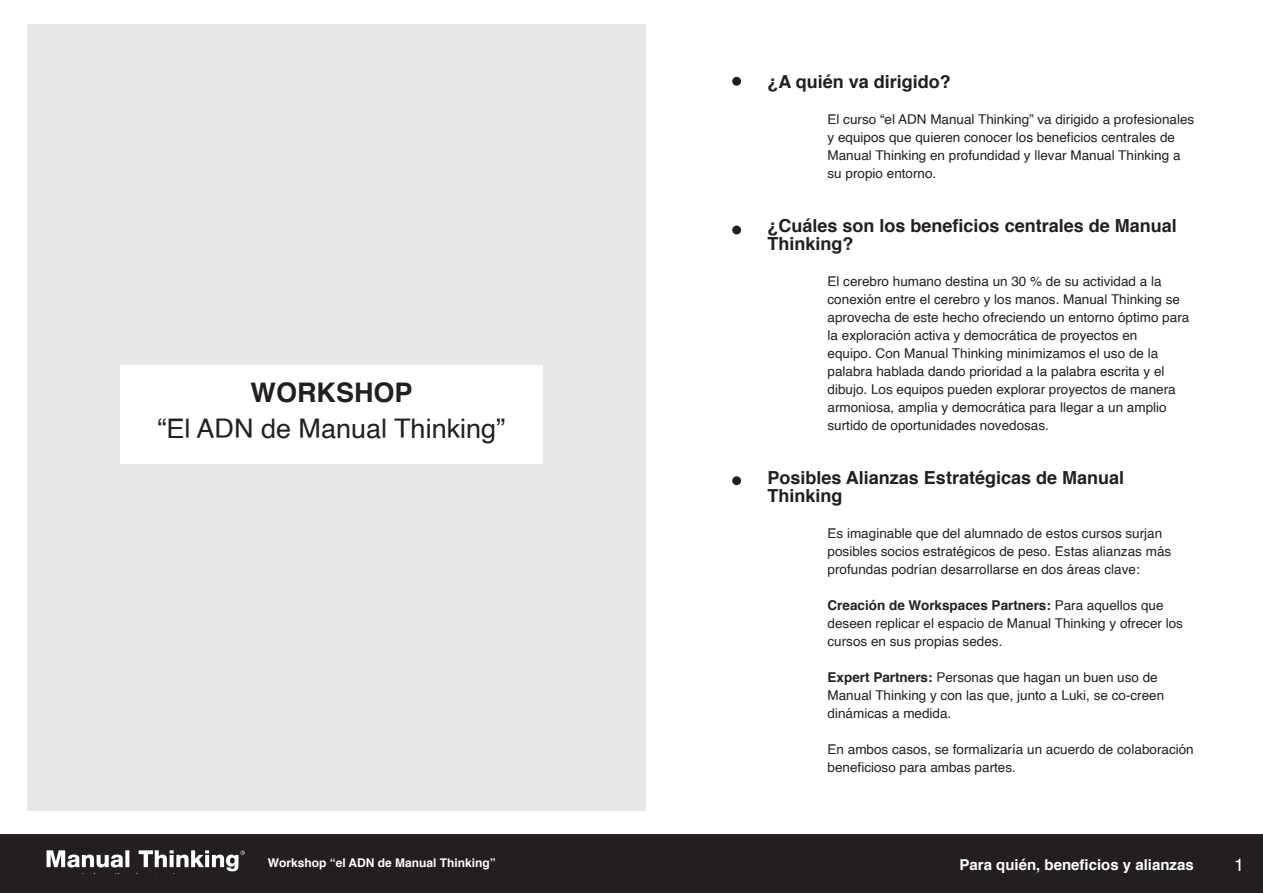
<style>
.page{position:relative;width:1263px;height:893px;background:#fff}
.page>*{position:absolute;margin:0;border:0;box-sizing:border-box;transform-origin:0 0}
.t1{font:27px "Helvetica";color:#231f20}
.t2{font:700 27px "Helvetica";color:#231f20}
.t3{font:700 18px/18px "Helvetica";color:#231f20}
.t4{font:18px "Helvetica";color:#fff}
.t5{font:700 15px "Helvetica";color:#fff}
.t6{font:13.5px/18px "Helvetica";color:#231f20}
.t7{font:700 12px "Helvetica";color:#fff}
.s1{font-weight:700}
</style>
<div class="page">
<div style="left:27px;top:24px;width:618px;height:786px;background:#e6e7e9"></div>
<div style="left:0;top:834px;width:1263px;height:59px;background:#231f20"></div>
<img style="left:46px;top:850px;width:199px;height:22px">
<div style="left:732px;top:77px;width:9px;height:9px;background:#231f20;border-radius:50%"></div>
<div style="left:732px;top:226px;width:9px;height:8px;background:#231f20;border-radius:50%"></div>
<div style="left:732px;top:476px;width:9px;height:9px;background:#231f20;border-radius:50%"></div>
<div style="left:120px;top:365px;width:422px;height:98px;background:#fff"></div>
<h1 class="t2" style="left:251px;top:370px;width:163px">WORKSHOP</h1>
<h1 class="t1" style="left:157px;top:407px;width:349px">“El ADN de Manual Thinking”</h1>
<h2 class="t3" style="left:767px;top:73px;width:185px">¿A quién va dirigido?</h2>
<p class="t6" style="left:827px;top:111px;width:368px">El curso “el ADN Manual Thinking” va dirigido a profesionales y equipos que quieren conocer los beneficios centrales de Manual Thinking en profundidad y llevar Manual Thinking a su propio entorno.</p>
<h2 class="t3" style="left:767px;top:217px;width:411px">¿Cuáles son los beneficios centrales de Manual<br>Thinking?</h2>
<p class="t6" style="left:827px;top:273px;width:363px">El cerebro humano destina un 30 % de su actividad a la conexión entre el cerebro y los manos. Manual Thinking se aprovecha de este hecho ofreciendo un entorno óptimo para la exploración activa y democrática de proyectos en<br>equipo. Con Manual Thinking minimizamos el uso de la palabra hablada dando prioridad a la palabra escrita y el dibujo. Los equipos pueden explorar proyectos de manera armoniosa, amplia y democrática para llegar a un amplio surtido de oportunidades novedosas.</p>
<h2 class="t3" style="left:767px;top:469px;width:358px">Posibles Alianzas Estratégicas de Manual<br>Thinking</h2>
<p class="t6" style="left:827px;top:525px;width:345px">Es imaginable que del alumnado de estos cursos surjan posibles socios estratégicos de peso. Estas alianzas más profundas podrían desarrollarse en dos áreas clave:</p>
<p class="t6" style="left:827px;top:597px;width:357px"><span class="s1">Creación de Workspaces Partners:</span> Para aquellos que deseen replicar el espacio de Manual Thinking y ofrecer los cursos en sus propias sedes.</p>
<p class="t6" style="left:827px;top:669px;width:338px"><span class="s1">Expert Partners:</span> Personas que hagan un buen uso de<br>Manual Thinking y con las que, junto a Luki, se co-creen dinámicas a medida.</p>
<p class="t6" style="left:827px;top:741px;width:368px">En ambos casos, se formalizaría un acuerdo de colaboración beneficioso para ambas partes.</p>
<p class="t7" style="left:268px;top:853px;width:230px">Workshop “el ADN de Manual Thinking”</p>
<p class="t5" style="left:959px;top:853px;width:236px">Para quién, beneficios y alianzas</p>
<h2 class="t4" style="left:1234px;top:851px;width:12px">1</h2>
</div>
